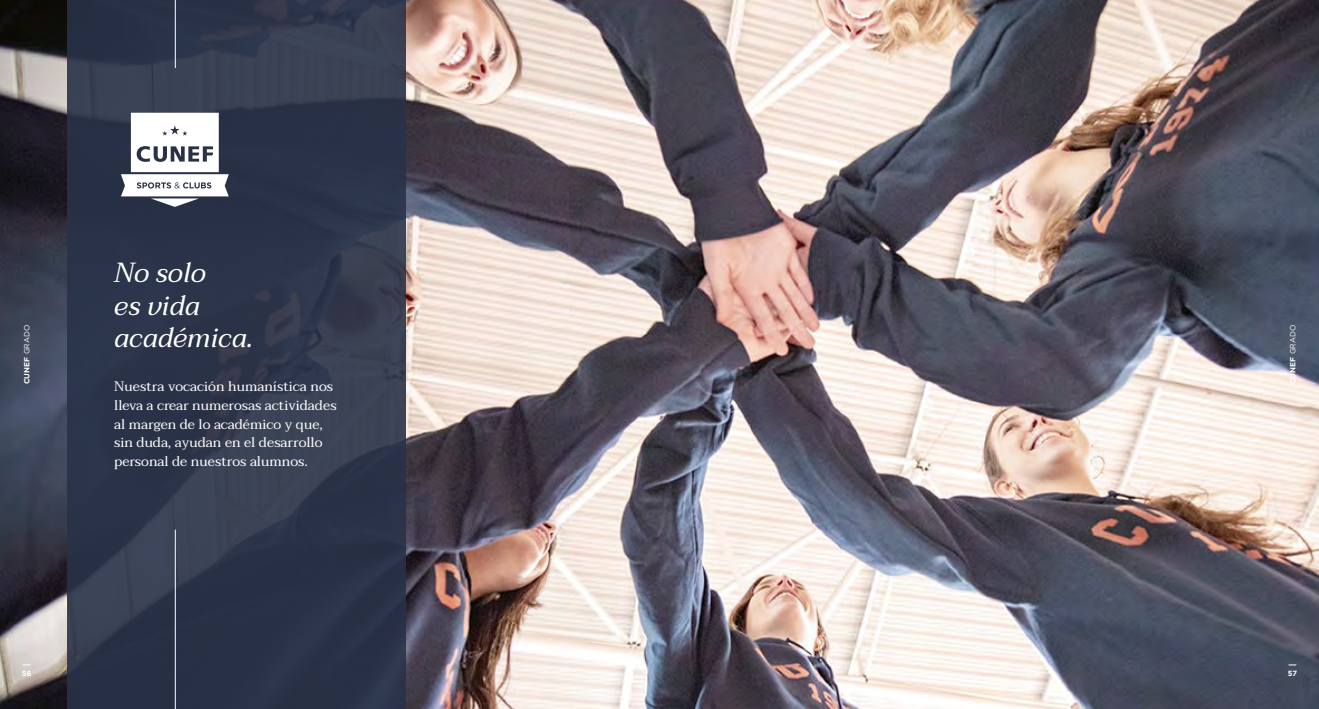
<style>
.page{position:relative;width:1319px;height:709px;background:#fff}
.page>*{position:absolute;margin:0;border:0;box-sizing:border-box;transform-origin:0 0}
.t1{font:italic 27.5px/32.5px "Taviraj";color:#fff}
.t2{font:13.75px/18.8px "Taviraj";color:#fff}
.t3{font:700 7.5px "Gotham";letter-spacing:.01em;color:#fff}
.s1{font-weight:400}
</style>
<div class="page">
<img style="left:0;top:0;width:1318px;height:709px">
<svg style="left:67px;top:0;width:338px;height:709px;background:#2e364b"></svg>
<hr style="left:175px;top:0;width:1px;height:68px;background:#fff">
<hr style="left:175px;top:529px;width:1px;height:180px;background:#fff">
<svg style="left:121px;top:113px;width:108px;height:94px"></svg>
<p class="t3" style="left:22px;top:384px;width:61px;rotate:-90deg">CUNEF <span class="s1">GRADO</span></p>
<h1 class="t1" style="left:114px;top:257px;width:140px">No solo<br>es vida académica.</h1>
<p class="t2" style="left:114px;top:377px;width:224px">Nuestra vocación humanística nos lleva a crear numerosas actividades al margen de lo académico y que, sin duda, ayudan en el desarrollo personal de nuestros alumnos.</p>
<p class="t3" style="left:1287px;top:384px;width:61px;rotate:-90deg">CUNEF <span class="s1">GRADO</span></p>
<p class="t3" style="left:22px;top:668px;width:11px">56</p>
<p class="t3" style="left:1287px;top:668px;width:11px">57</p>
</div>
